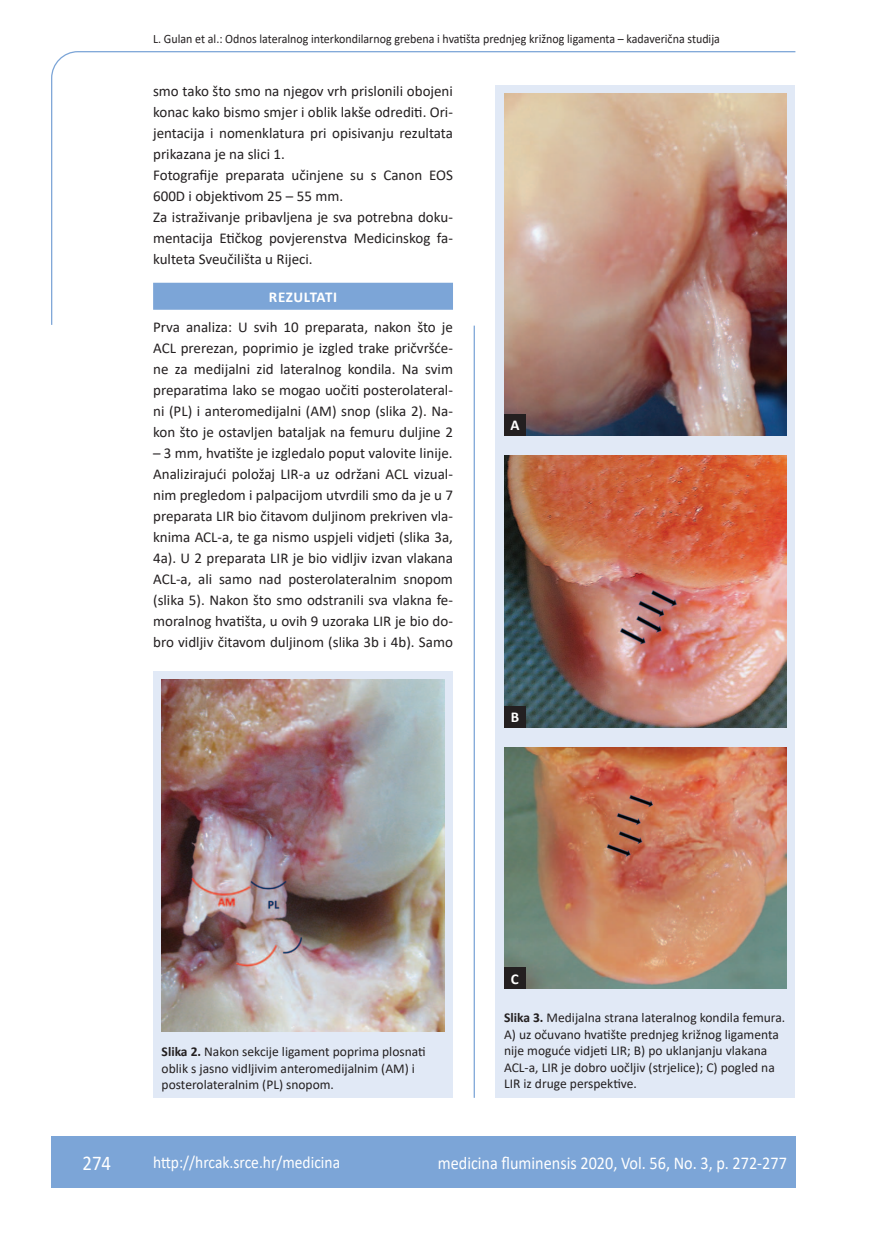
<style>
.page{position:relative;width:872px;height:1234px;background:#fff}
.page>*{position:absolute;margin:0;border:0;box-sizing:border-box;transform-origin:0 0}
.t1{font:21px "Calibri";color:#fff;scale:.9 1}
.t2{font:18px "Calibri";color:#fff;scale:.9 1}
.t3{font:17.25px "Calibri";color:#fff;scale:.9 1}
.osnovni_tekst{font:15px/21px "Calibri";color:#231f20;text-align:justify}
.naslov_ruler{font:700 15px "Calibri";letter-spacing:.035em;color:#fff}
.slika{font:700 15px "Calibri";color:#fff}
.potpis_slika{font:13.5px/16.5px "Calibri";color:#231f20}
.glava{font:12.75px "Calibri";color:#231f20;scale:.94 1}
.s1{font-weight:700}
</style>
<div class="page">
<svg style="left:51px;top:51px;width:745px;height:274px"></svg>
<hr style="left:473px;top:325px;width:2px;height:772px;background:#7ca5d7">
<div style="left:51px;top:1135px;width:744px;height:51px;background:#7ca5d7"></div>
<div style="left:153px;top:283px;width:300px;height:27px;background:#7ca5d7"></div>
<div style="left:153px;top:670px;width:300px;height:427px;background:#e1e9f6"></div>
<img style="left:162px;top:679px;width:282px;height:351px">
<div style="left:495px;top:85px;width:300px;height:1012px;background:#e1e9f6"></div>
<img style="left:504px;top:94px;width:282px;height:341px">
<img style="left:504px;top:455px;width:283px;height:272px">
<img style="left:504px;top:747px;width:283px;height:241px">
<div style="left:504px;top:414px;width:21px;height:21px;background:#231f20"></div>
<div style="left:504px;top:705px;width:21px;height:22px;background:#231f20"></div>
<div style="left:504px;top:967px;width:21px;height:21px;background:#231f20"></div>
<p class="glava" style="left:153px;top:29px;width:604px">L. Gulan et al.: Odnos lateralnog interkondilarnog grebena i hvatišta prednjeg križnog ligamenta – kadaverična studija</p>
<p class="osnovni_tekst" style="left:153px;top:80px;width:301px">smo tako što smo na njegov vrh prislonili obojeni konac kako bismo smjer i oblik lakše odrediti. Ori&shy;jentacija i nomenklatura pri opisivanju rezultata prikazana je na slici 1.</p>
<p class="osnovni_tekst" style="left:153px;top:164px;width:301px">Fotografije preparata učinjene su s Canon EOS<br>600D i objektivom 25 – 55 mm.</p>
<p class="osnovni_tekst" style="left:153px;top:206px;width:301px">Za istraživanje pribavljena je sva potrebna doku&shy;mentacija Etičkog povjerenstva Medicinskog fa&shy;kulteta Sveučilišta u Rijeci.</p>
<p class="naslov_ruler" style="left:269px;top:286px;width:70px">REZULTATI</p>
<p class="osnovni_tekst" style="left:153px;top:316px;width:301px">Prva analiza: U svih 10 preparata, nakon što je ACL prerezan, poprimio je izgled trake pričvršće&shy;ne za medijalni zid lateralnog kondila. Na svim preparatima lako se mogao uočiti posterolateral&shy;ni (PL) i anteromedijalni (AM) snop (slika 2). Na&shy;kon što je ostavljen bataljak na femuru duljine 2</p>
<p class="osnovni_tekst" style="left:153px;top:442px;width:301px">– 3 mm, hvatište je izgledalo poput valovite linije.</p>
<p class="osnovni_tekst" style="left:153px;top:463px;width:301px">Analizirajući položaj LIR-a uz održani ACL vizual&shy;nim pregledom i palpacijom utvrdili smo da je u 7 preparata LIR bio čitavom duljinom prekriven vla&shy;knima ACL-a, te ga nismo uspjeli vidjeti (slika 3a, 4a). U 2 preparata LIR je bio vidljiv izvan vlakana ACL-a, ali samo nad posterolateralnim snopom (slika 5). Nakon što smo odstranili sva vlakna fe&shy;moralnog hvatišta, u ovih 9 uzoraka LIR je bio do&shy;bro vidljiv čitavom duljinom (slika 3b i 4b). Samo</p>
<p class="slika" style="left:510px;top:415px;width:11px">A</p>
<p class="slika" style="left:511px;top:706px;width:10px">B</p>
<p class="potpis_slika" style="left:162px;top:1042px;width:266px"><span class="s1">Slika 2.</span> Nakon sekcije ligament poprima plosnati oblik s jasno vidljivim anteromedijalnim (AM) i posterolateralnim (PL) snopom.</p>
<p class="slika" style="left:511px;top:967px;width:9px">C</p>
<p class="potpis_slika" style="left:504px;top:1008px;width:283px"><span class="s1">Slika 3.</span> Medijalna strana lateralnog kondila femura.<br>A) uz očuvano hvatište prednjeg križnog ligamenta nije moguće vidjeti LIR; B) po uklanjanju vlakana ACL-a, LIR je dobro uočljiv (strjelice); C) pogled na LIR iz druge perspektive.</p>
<p class="t1" style="left:82px;top:1147px;width:33px">274</p>
<p class="t3" style="left:153px;top:1149px;width:209px">http://hrcak.srce.hr/medicina</p>
<p class="t2" style="left:438px;top:1149px;width:389px">medicina fluminensis 2020, Vol. 56, No. 3, p. 272-277</p>
</div>
